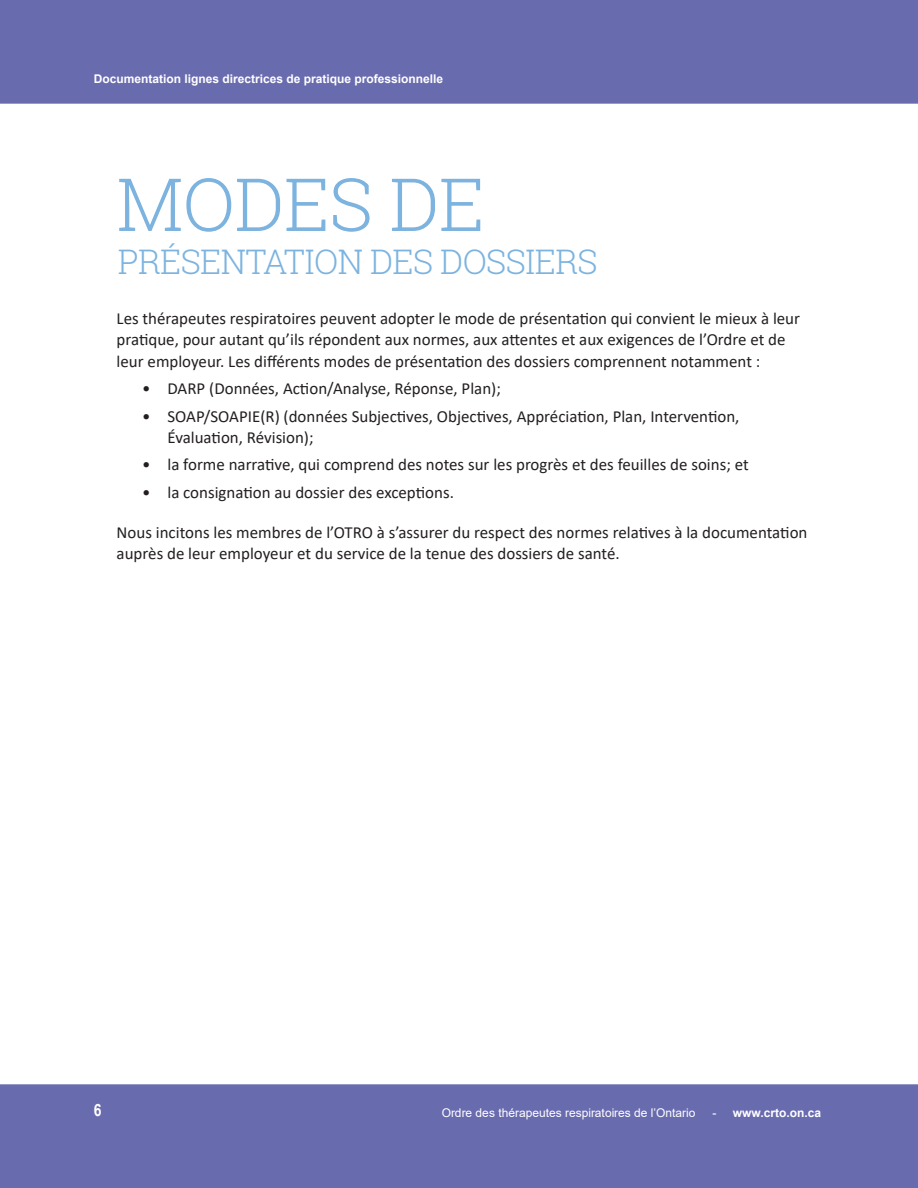
<style>
.page{position:relative;width:918px;height:1188px;background:#fff}
.page>*{position:absolute;margin:0;border:0;box-sizing:border-box;transform-origin:0 0}
.Page_Header_-_Blue{font:300 73.35px "Roboto Slab";letter-spacing:-.01em;color:#7cb3df}
.Page_Header_-_Blue-2{font:300 33.9px "Roboto Slab";letter-spacing:-.02em;color:#7cb3df}
.Page_Header_Subtext{font:16.95px/21.1px "Calibri";color:#231f20}
.t1{font:700 16.95px "Arial Narrow";color:#fff}
.t2{font:700 12px "Arial";color:#fff}
.t3{font:12px "Arial";color:#fff}
.s1{font-weight:400}
</style>
<div class="page">
<div style="left:0;top:1084px;width:918px;height:104px;background:#696baf"></div>
<div style="left:0;top:0;width:918px;height:104px;background:#696baf"></div>
<p class="t2" style="left:94px;top:70px;width:351px">Documentation lignes directrices de pratique professionnelle</p>
<p class="Page_Header_-_Blue" style="left:117px;top:154px;width:370px">MODES DE</p>
<p class="Page_Header_-_Blue-2" style="left:118px;top:238px;width:482px">PRÉSENTATION DES DOSSIERS</p>
<p class="Page_Header_Subtext" style="left:117px;top:308px;width:685px">Les thérapeutes respiratoires peuvent adopter le mode de présentation qui convient le mieux à leur pratique, pour autant qu’ils répondent aux normes, aux attentes et aux exigences de l’Ordre et de leur employeur. Les différents modes de présentation des dossiers comprennent notamment :</p>
<p class="Page_Header_Subtext" style="left:142px;top:377px;width:360px">• DARP (Données, Action/Analyse, Réponse, Plan);</p>
<p class="Page_Header_Subtext" style="left:167px;top:405px;width:574px;text-indent:-25px">• SOAP/SOAPIE(R) (données Subjectives, Objectives, Appréciation, Plan, Intervention,<br>Évaluation, Révision);</p>
<p class="Page_Header_Subtext" style="left:142px;top:454px;width:608px">• la forme narrative, qui comprend des notes sur les progrès et des feuilles de soins; et</p>
<p class="Page_Header_Subtext" style="left:142px;top:481px;width:313px">• la consignation au dossier des exceptions.</p>
<p class="Page_Header_Subtext" style="left:117px;top:521px;width:692px">Nous incitons les membres de l’OTRO à s’assurer du respect des normes relatives à la documentation auprès de leur employeur et du service de la tenue des dossiers de santé.</p>
<p class="t1" style="left:94px;top:1097px;width:9px">6</p>
<p class="t3" style="left:442px;top:1105px;width:255px">Ordre des thérapeutes respiratoires de l’Ontario</p>
<p class="t2" style="left:712px;top:1104px;width:110px"><span class="s1">-</span> www.crto.on.ca</p>
</div>
